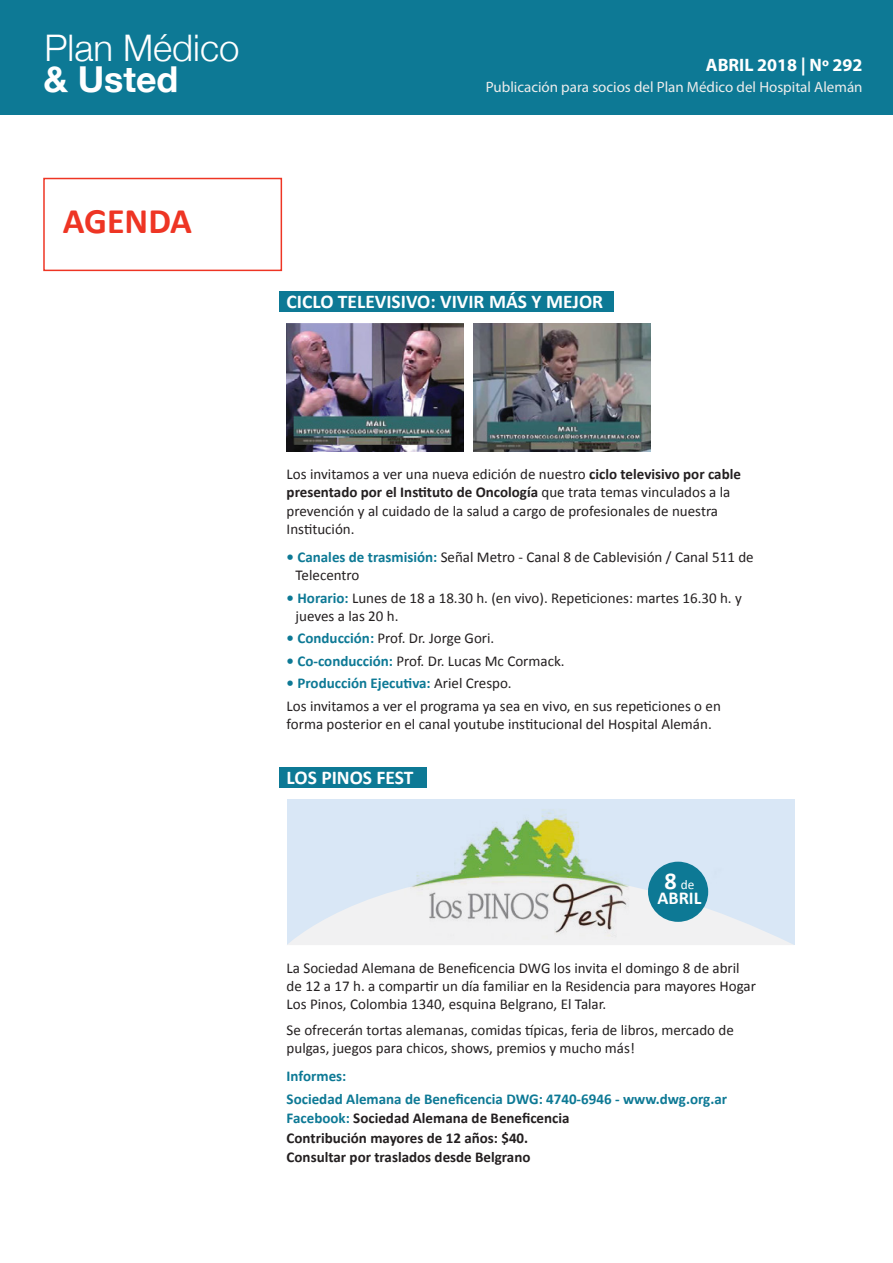
<style>
.page{position:relative;width:893px;height:1263px;background:#fff}
.page>*{position:absolute;margin:0;border:0;box-sizing:border-box;transform-origin:0 0}
.t1{font:300 36.6px "Helvetica Neue";color:#fff}
.t2{font:700 36px "Calibri";color:#ee3524}
.t3{font:700 35.7px "Helvetica Neue";color:#fff}
.t4{font:700 19.5px "Calibri";color:#fff}
.t5{font:700 18.15px "Calibri";color:#fff}
.t6{font:700 18px "Myriad Pro";color:#fff}
.t7{font:15px/18px "Calibri";color:#231f20}
.t8{font:700 15px/19.5px "Calibri";color:#231f20}
.t9{font:700 15px/22.5px "Calibri";color:#0d7995}
.t10{font:15px "Myriad Pro";color:#ededec}
.t11{font:13.35px "Calibri";color:#fff}
.s1{font-weight:700}
.s2{font-weight:700;color:#0d7995}
.s3{font-weight:700;font-size:24.15px}
.s4{color:#0d7995}
</style>
<div class="page">
<div style="left:287px;top:799px;width:507px;height:146px;background:#d9e7f6"></div>
<svg style="left:287px;top:896px;width:506px;height:49px"></svg>
<div style="left:0;top:0;width:893px;height:115px;background:#0d7995"></div>
<div style="left:43px;top:178px;width:239px;height:93px;border:2px solid #ee3524"></div>
<div style="left:279px;top:291px;width:335px;height:20px;background:#0d7995"></div>
<img style="left:474px;top:324px;width:176px;height:127px">
<img style="left:287px;top:324px;width:176px;height:127px">
<div style="left:279px;top:767px;width:147px;height:20px;background:#0d7995"></div>
<img style="left:380px;top:809px;width:395px;height:136px">
<div style="left:648px;top:862px;width:60px;height:60px;background:#0d7995;border-radius:50%"></div>
<h1 class="t1" style="left:45px;top:18px;width:196px">Plan Médico</h1>
<h3 class="t3" style="left:43px;top:51px;width:136px">&amp; Usted</h3>
<h2 class="t2" style="left:63px;top:196px;width:131px">AGENDA</h2>
<p class="t6" style="left:706px;top:55px;width:158px">ABRIL 2018 | Nº 292</p>
<p class="t10" style="left:486px;top:78px;width:378px">Publicación para socios del Plan Médico del Hospital Alemán</p>
<h3 class="t4" style="left:287px;top:288px;width:318px">CICLO TELEVISIVO: VIVIR MÁS Y MEJOR</h3>
<p class="t7" style="left:287px;top:465px;width:456px">Los invitamos a ver una nueva edición de nuestro <span class="s1">ciclo televisivo por cable presentado por el Instituto de Oncología</span> que trata temas vinculados a la prevención y al cuidado de la salud a cargo de profesionales de nuestra Institución.</p>
<p class="t7" style="left:296px;top:547px;width:459px;text-indent:-9px"><span class="s2">• Canales de trasmisión:</span> Señal Metro - Canal 8 de Cablevisión / Canal 511 de<br>Telecentro</p>
<p class="t7" style="left:296px;top:588px;width:448px;text-indent:-9px"><span class="s2">• Horario:</span> Lunes de 18 a 18.30 h. (en vivo). Repeticiones: martes 16.30 h. y jueves a las 20 h.</p>
<p class="t7" style="left:287px;top:628px;width:209px"><span class="s2">• Conducción:</span> Prof. Dr. Jorge Gori.</p>
<p class="t7" style="left:287px;top:651px;width:279px"><span class="s2">• Co-conducción:</span> Prof. Dr. Lucas Mc Cormack.</p>
<p class="t7" style="left:287px;top:671px;width:436px;line-height:22.5px"><span class="s2">• Producción Ejecutiva:</span> Ariel Crespo.<br>Los invitamos a ver el programa ya sea en vivo, en sus repeticiones o en</p>
<p class="t7" style="left:287px;top:714px;width:427px">forma posterior en el canal youtube institucional del Hospital Alemán.</p>
<h3 class="t4" style="left:287px;top:764px;width:128px">LOS PINOS FEST</h3>
<p class="t11" style="left:664px;top:876px;width:31px"><span class="s3">8</span> de</p>
<p class="t5" style="left:657px;top:885px;width:45px">ABRIL</p>
<p class="t7" style="left:287px;top:958px;width:471px">La Sociedad Alemana de Beneficencia DWG los invita el domingo 8 de abril de 12 a 17 h. a compartir un día familiar en la Residencia para mayores Hogar<br>Los Pinos, Colombia 1340, esquina Belgrano, El Talar.</p>
<p class="t7" style="left:287px;top:1020px;width:449px">Se ofrecerán tortas alemanas, comidas típicas, feria de libros, mercado de pulgas, juegos para chicos, shows, premios y mucho más!</p>
<p class="t9" style="left:287px;top:1064px;width:442px">Informes:<br>Sociedad Alemana de Beneficencia DWG: 4740-6946 - www.dwg.org.ar</p>
<p class="t8" style="left:287px;top:1108px;width:284px"><span class="s4">Facebook:</span> Sociedad Alemana de Beneficencia<br>Contribución mayores de 12 años: $40.<br>Consultar por traslados desde Belgrano</p>
</div>
